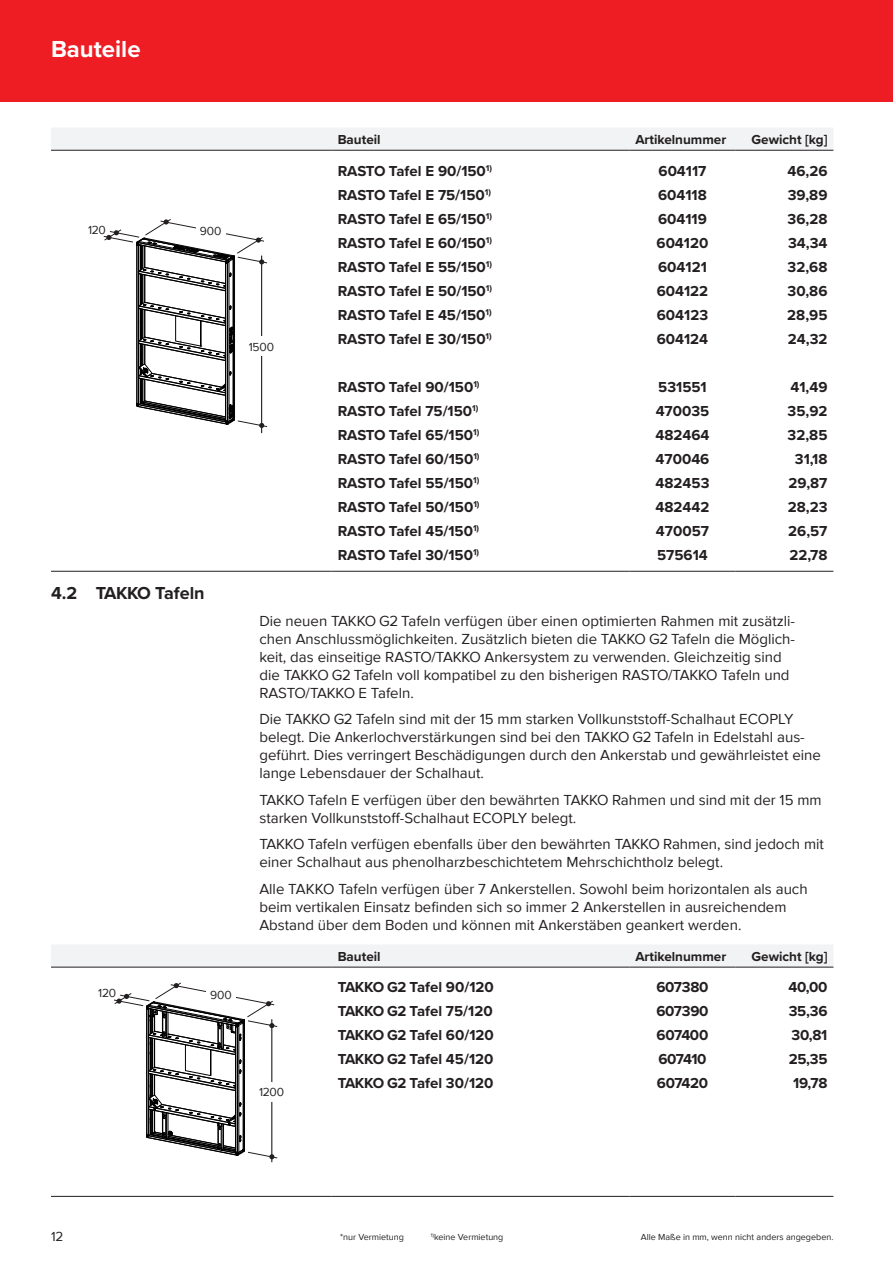
<style>
.page{position:relative;width:893px;height:1263px;background:#fff}
.page>*{position:absolute;margin:0;border:0;box-sizing:border-box;transform-origin:0 0}
.t1{font:700 24px "Proxima Nova";color:#fff}
.t2{font:700 18px "Proxima Nova";letter-spacing:-.03em;color:#231f20}
.t3{font:15px/18px "Proxima Nova";color:#231f20}
.t4{font:700 15px/24px "Proxima Nova";color:#231f20;text-align:justify}
.t5{font:700 15px/24px "Proxima Nova";letter-spacing:-.02em;color:#231f20}
.t6{font:700 13.5px "Proxima Nova";color:#231f20}
.t7{font:13.5px "Proxima Nova";color:#231f20}
.t8{font:12px "Proxima Nova";letter-spacing:-.015em;color:#231f20}
.t9{font:9px "Proxima Nova";color:#231f20}
</style>
<div class="page">
<div style="left:0;top:0;width:893px;height:102px;background:#ee1d23"></div>
<div style="left:51px;top:128px;width:782px;height:22px;background:#f2f3f4"></div>
<hr style="left:736px;top:150px;width:97px;height:1px;background:#231f20">
<hr style="left:51px;top:571px;width:281px;height:1px;background:#231f20">
<hr style="left:332px;top:571px;width:297px;height:1px;background:#231f20">
<hr style="left:629px;top:571px;width:107px;height:1px;background:#231f20">
<hr style="left:736px;top:571px;width:97px;height:1px;background:#231f20">
<hr style="left:51px;top:150px;width:281px;height:1px;background:#231f20">
<hr style="left:332px;top:150px;width:297px;height:1px;background:#231f20">
<hr style="left:629px;top:150px;width:107px;height:1px;background:#231f20">
<hr style="left:261px;top:256px;width:1px;height:177px;background:#231f20">
<svg style="left:103px;top:219px;width:164px;height:209px"></svg>
<div style="left:248px;top:336px;width:27px;height:20px;background:#fff"></div>
<div style="left:196px;top:220px;width:30px;height:20px;background:#fff"></div>
<div style="left:51px;top:945px;width:782px;height:22px;background:#f2f3f4"></div>
<hr style="left:736px;top:967px;width:97px;height:1px;background:#231f20">
<hr style="left:51px;top:1196px;width:281px;height:1px;background:#231f20">
<hr style="left:332px;top:1196px;width:297px;height:1px;background:#231f20">
<hr style="left:629px;top:1196px;width:107px;height:1px;background:#231f20">
<hr style="left:51px;top:967px;width:281px;height:1px;background:#231f20">
<hr style="left:332px;top:967px;width:297px;height:1px;background:#231f20">
<hr style="left:629px;top:967px;width:107px;height:1px;background:#231f20">
<hr style="left:736px;top:1196px;width:97px;height:1px;background:#231f20">
<hr style="left:271px;top:1019px;width:1px;height:143px;background:#231f20">
<svg style="left:114px;top:982px;width:164px;height:177px"></svg>
<div style="left:258px;top:1082px;width:27px;height:19px;background:#fff"></div>
<div style="left:206px;top:984px;width:30px;height:20px;background:#fff"></div>
<h1 class="t1" style="left:51px;top:31px;width:91px">Bauteile</h1>
<p class="t8" style="left:88px;top:221px;width:19px">120</p>
<p class="t8" style="left:200px;top:222px;width:23px">900</p>
<p class="t2" style="left:51px;top:580px;width:155px">4.2 TAKKO Tafeln</p>
<p class="t8" style="left:249px;top:338px;width:27px">1500</p>
<p class="t6" style="left:338px;top:130px;width:44px">Bauteil</p>
<p class="t6" style="left:635px;top:130px;width:92px">Artikelnummer</p>
<p class="t6" style="left:751px;top:130px;width:77px">Gewicht [kg]</p>
<p class="t4" style="left:338px;top:158px;width:156px">RASTO Tafel E 90/150<sup>1)<br></sup>RASTO Tafel E 75/150<sup>1)<br></sup>RASTO Tafel E 65/150<sup>1)<br></sup>RASTO Tafel E 60/150<sup>1)<br></sup>RASTO Tafel E 55/150<sup>1)<br></sup>RASTO Tafel E 50/150<sup>1)<br></sup>RASTO Tafel E 45/150<sup>1)<br></sup>RASTO Tafel E 30/150<sup>1)</sup></p>
<p class="t4" style="left:338px;top:374px;width:143px">RASTO Tafel 90/150<sup>1)<br></sup>RASTO Tafel 75/150<sup>1)<br></sup>RASTO Tafel 65/150<sup>1)<br></sup>RASTO Tafel 60/150<sup>1)<br></sup>RASTO Tafel 55/150<sup>1)<br></sup>RASTO Tafel 50/150<sup>1)<br></sup>RASTO Tafel 45/150<sup>1)<br></sup>RASTO Tafel 30/150<sup>1)</sup></p>
<p class="t4" style="left:657px;top:158px;width:53px;text-align:left">604117<br>604118<br>604119<br>604120<br>604121<br>604122<br>604123<br>604124</p>
<p class="t4" style="left:655px;top:374px;width:56px;text-align:left">531551<br>470035<br>482464<br>470046<br>482453<br>482442<br>470057<br>575614</p>
<p class="t4" style="left:787px;top:158px;width:42px">46,26<br>39,89<br>36,28<br>34,34<br>32,68<br>30,86<br>28,95<br>24,32</p>
<p class="t4" style="left:788px;top:374px;width:41px;text-align:center">41,49<br>35,92<br>32,85<br>31,18<br>29,87<br>28,23<br>26,57<br>22,78</p>
<p class="t3" style="left:259px;top:611px;width:537px">Die neuen TAKKO G2 Tafeln verfügen über einen optimierten Rahmen mit zusätzli&shy;chen Anschlussmöglichkeiten. Zusätzlich bieten die TAKKO G2 Tafeln die Möglich&shy;keit, das einseitige RASTO/TAKKO Ankersystem zu verwenden. Gleichzeitig sind die TAKKO G2 Tafeln voll kompatibel zu den bisherigen RASTO/TAKKO Tafeln und RASTO/TAKKO E Tafeln.</p>
<p class="t3" style="left:259px;top:710px;width:563px">Die TAKKO G2 Tafeln sind mit der 15 mm starken Vollkunststoff-Schalhaut ECOPLY belegt. Die Ankerlochverstärkungen sind bei den TAKKO G2 Tafeln in Edelstahl aus&shy;geführt. Dies verringert Beschädigungen durch den Ankerstab und gewährleistet eine lange Lebensdauer der Schalhaut.</p>
<p class="t3" style="left:259px;top:790px;width:564px">TAKKO Tafeln E verfügen über den bewährten TAKKO Rahmen und sind mit der 15 mm starken Vollkunststoff-Schalhaut ECOPLY belegt.</p>
<p class="t3" style="left:259px;top:835px;width:566px">TAKKO Tafeln verfügen ebenfalls über den bewährten TAKKO Rahmen, sind jedoch mit einer Schalhaut aus phenolharzbeschichtetem Mehrschichtholz belegt.</p>
<p class="t3" style="left:259px;top:879px;width:550px">Alle TAKKO Tafeln verfügen über 7 Ankerstellen. Sowohl beim horizontalen als auch beim vertikalen Einsatz befinden sich so immer 2 Ankerstellen in ausreichendem<br>Abstand über dem Boden und können mit Ankerstäben geankert werden.</p>
<p class="t6" style="left:338px;top:946px;width:44px">Bauteil</p>
<p class="t6" style="left:635px;top:946px;width:92px">Artikelnummer</p>
<p class="t6" style="left:751px;top:946px;width:77px">Gewicht [kg]</p>
<p class="t8" style="left:98px;top:984px;width:19px">120</p>
<p class="t7" style="left:51px;top:1226px;width:14px">12</p>
<p class="t8" style="left:210px;top:986px;width:23px">900</p>
<p class="t4" style="left:338px;top:974px;width:158px">TAKKO G2 Tafel 90/120<br>TAKKO G2 Tafel 75/120<br>TAKKO G2 Tafel 60/120<br>TAKKO G2 Tafel 45/120<br>TAKKO G2 Tafel 30/120</p>
<p class="t5" style="left:656px;top:974px;width:54px">607380<br>607390<br>607400<br>607410<br>607420</p>
<p class="t4" style="left:788px;top:974px;width:41px">40,00<br>35,36<br>30,81<br>25,35<br>19,78</p>
<p class="t8" style="left:259px;top:1083px;width:27px">1200</p>
<p class="t9" style="left:431px;top:1230px;width:74px"><sup>1)</sup>keine Vermietung</p>
<p class="t9" style="left:340px;top:1230px;width:65px">*nur Vermietung</p>
<p class="t9" style="left:641px;top:1230px;width:194px">Alle Maße in mm, wenn nicht anders angegeben.</p>
</div>
